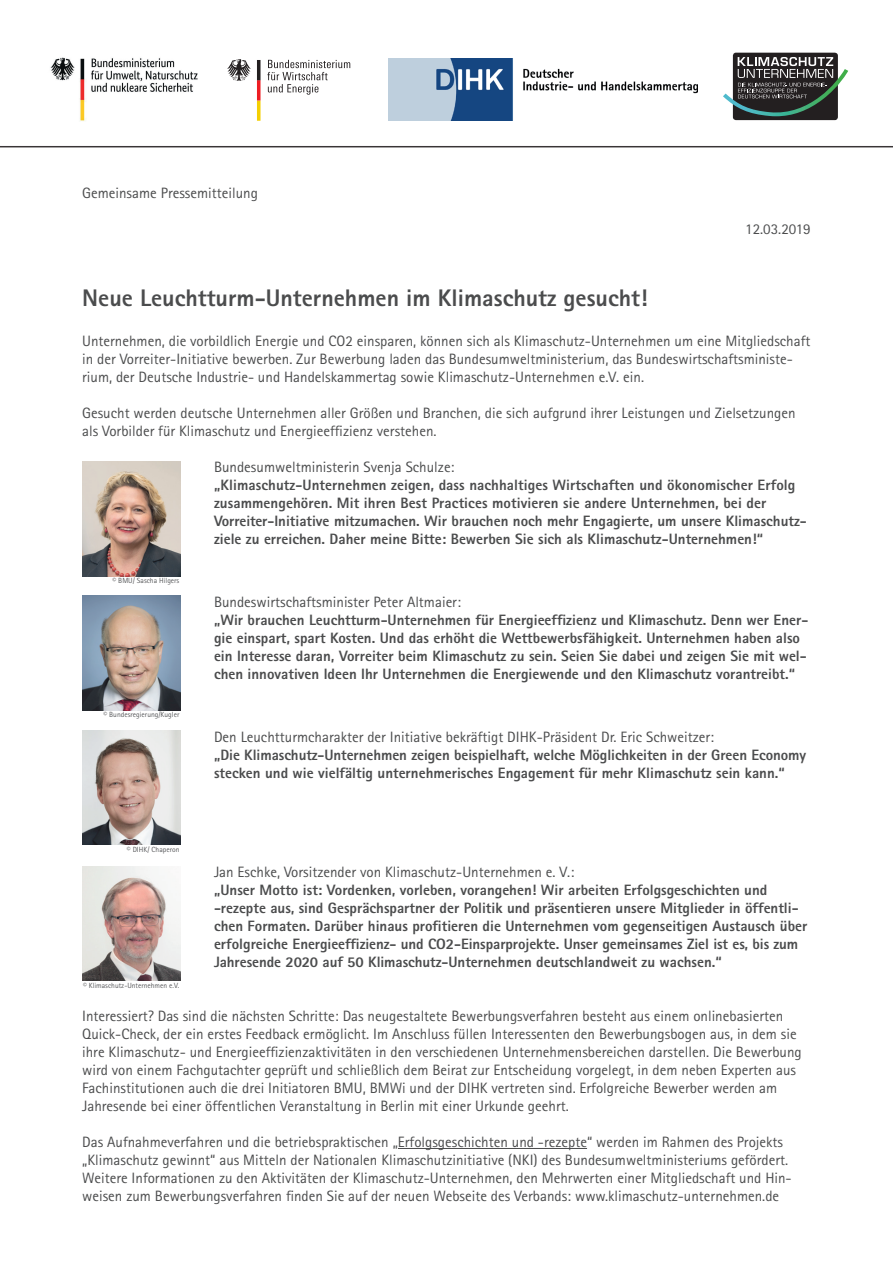
<style>
.page{position:relative;width:893px;height:1263px;background:#fff}
.page>*{position:absolute;margin:0;border:0;box-sizing:border-box;transform-origin:0 0}
.t1{font:800 24px "Rotis Sans Serif";color:#4b4c4d}
.t2{font:15px/18px "Rotis Sans Serif";color:#4b4c4d}
.t3{font:800 15px/18px "Rotis Sans Serif";color:#4b4c4d}
.t4{font:7.5px "Rotis Sans Serif";color:#57585a}
</style>
<div class="page">
<hr style="left:398px;top:1148px;width:189px;height:1px;background:#4b4c4d">
<img style="left:50px;top:57px;width:148px;height:64px">
<svg style="left:227px;top:59px;width:24px;height:22px"></svg>
<svg style="left:257px;top:60px;width:3px;height:61px"></svg>
<svg style="left:267px;top:60px;width:83px;height:35px"></svg>
<img style="left:389px;top:58px;width:308px;height:62px">
<div style="left:733px;top:53px;width:105px;height:67px;background:#231f20;border-radius:3px"></div>
<svg style="left:723px;top:57px;width:125px;height:59px"></svg>
<img style="left:82px;top:730px;width:98px;height:115px">
<img style="left:82px;top:866px;width:98px;height:115px">
<img style="left:82px;top:595px;width:98px;height:115px">
<img style="left:82px;top:462px;width:98px;height:114px">
<hr style="left:0;top:146px;width:893px;height:1px;background:#231f20">
<p class="t2" style="left:82px;top:184px;width:177px">Gemeinsame Pressemitteilung</p>
<p class="t2" style="left:745px;top:220px;width:67px">12.03.2019</p>
<h1 class="t1" style="left:82px;top:283px;width:567px">Neue Leuchtturm-Unternehmen im Klimaschutz gesucht!</h1>
<p class="t2" style="left:82px;top:332px;width:730px">Unternehmen, die vorbildlich Energie und CO2 einsparen, können sich als Klimaschutz-Unternehmen um eine Mitgliedschaft in der Vorreiter-Initiative bewerben. Zur Bewerbung laden das Bundesumweltministerium, das Bundeswirtschaftsministe&shy;rium, der Deutsche Industrie- und Handelskammertag sowie Klimaschutz-Unternehmen e.V. ein.</p>
<p class="t2" style="left:82px;top:404px;width:715px">Gesucht werden deutsche Unternehmen aller Größen und Branchen, die sich aufgrund ihrer Leistungen und Zielsetzungen als Vorbilder für Klimaschutz und Energieeffizienz verstehen.</p>
<p class="t2" style="left:214px;top:458px;width:242px">Bundesumweltministerin Svenja Schulze:</p>
<p class="t3" style="left:214px;top:476px;width:594px">„Klimaschutz-Unternehmen zeigen, dass nachhaltiges Wirtschaften und ökonomischer Erfolg zusammengehören. Mit ihren Best Practices motivieren sie andere Unternehmen, bei der Vorreiter-Initiative mitzumachen. Wir brauchen noch mehr Engagierte, um unsere Klimaschutz&shy;ziele zu erreichen. Daher meine Bitte: Bewerben Sie sich als Klimaschutz-Unternehmen!“</p>
<p class="t4" style="left:113px;top:576px;width:68px">© BMU/ Sascha Hilgers</p>
<p class="t4" style="left:104px;top:710px;width:77px">© Bundesregierung/Kugler</p>
<p class="t4" style="left:127px;top:845px;width:54px">© DIHK/ Chaperon</p>
<p class="t4" style="left:83px;top:981px;width:98px">© Klimaschutz-Unternehmen e.V.</p>
<p class="t2" style="left:214px;top:593px;width:248px">Bundeswirtschaftsminister Peter Altmaier:</p>
<p class="t3" style="left:214px;top:611px;width:596px">„Wir brauchen Leuchtturm-Unternehmen für Energieeffizienz und Klimaschutz. Denn wer Ener&shy;gie einspart, spart Kosten. Und das erhöht die Wettbewerbsfähigkeit. Unternehmen haben also ein Interesse daran, Vorreiter beim Klimaschutz zu sein. Seien Sie dabei und zeigen Sie mit wel&shy;chen innovativen Ideen Ihr Unternehmen die Energiewende und den Klimaschutz vorantreibt.“</p>
<p class="t2" style="left:214px;top:728px;width:502px">Den Leuchtturmcharakter der Initiative bekräftigt DIHK-Präsident Dr. Eric Schweitzer:</p>
<p class="t3" style="left:214px;top:746px;width:594px">„Die Klimaschutz-Unternehmen zeigen beispielhaft, welche Möglichkeiten in der Green Economy stecken und wie vielfältig unternehmerisches Engagement für mehr Klimaschutz sein kann.“</p>
<p class="t2" style="left:214px;top:863px;width:362px">Jan Eschke, Vorsitzender von Klimaschutz-Unternehmen e. V.:</p>
<p class="t3" style="left:214px;top:881px;width:595px">„Unser Motto ist: Vordenken, vorleben, vorangehen! Wir arbeiten Erfolgsgeschichten und -rezepte aus, sind Gesprächspartner der Politik und präsentieren unsere Mitglieder in öffentli&shy;chen Formaten. Darüber hinaus profitieren die Unternehmen vom gegenseitigen Austausch über erfolgreiche Energieeffizienz- und CO2-Einsparprojekte. Unser gemeinsames Ziel ist es, bis zum Jahresende 2020 auf 50 Klimaschutz-Unternehmen deutschlandweit zu wachsen.“</p>
<p class="t2" style="left:82px;top:1007px;width:721px">Interessiert? Das sind die nächsten Schritte: Das neugestaltete Bewerbungsverfahren besteht aus einem onlinebasierten Quick-Check, der ein erstes Feedback ermöglicht. Im Anschluss füllen Interessenten den Bewerbungsbogen aus, in dem sie ihre Klimaschutz- und Energieeffizienzaktivitäten in den verschiedenen Unternehmensbereichen darstellen. Die Bewerbung wird von einem Fachgutachter geprüft und schließlich dem Beirat zur Entscheidung vorgelegt, in dem neben Experten aus Fachinstitutionen auch die drei Initiatoren BMU, BMWi und der DIHK vertreten sind. Erfolgreiche Bewerber werden am Jahresende bei einer öffentlichen Veranstaltung in Berlin mit einer Urkunde geehrt.</p>
<p class="t2" style="left:82px;top:1133px;width:711px">Das Aufnahmeverfahren und die betriebspraktischen „Erfolgsgeschichten und -rezepte“ werden im Rahmen des Projekts „Klimaschutz gewinnt“ aus Mitteln der Nationalen Klimaschutzinitiative (NKI) des Bundesumweltministeriums gefördert.<br>Weitere Informationen zu den Aktivitäten der Klimaschutz-Unternehmen, den Mehrwerten einer Mitgliedschaft und Hin&shy;weisen zum Bewerbungsverfahren finden Sie auf der neuen Webseite des Verbands: www.klimaschutz-unternehmen.de</p>
</div>
